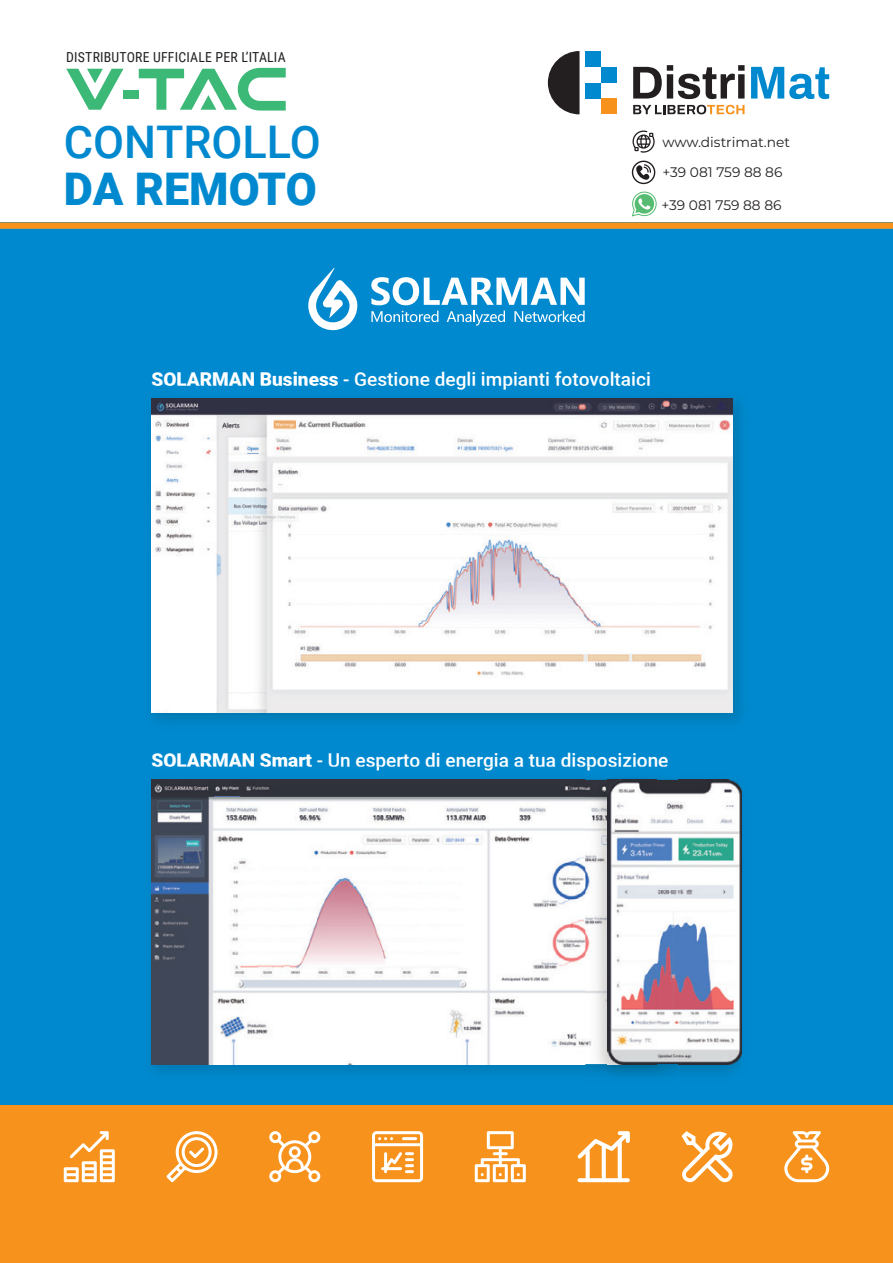
<style>
.page{position:relative;width:893px;height:1263px;background:#fff}
.page>*{position:absolute;margin:0;border:0;box-sizing:border-box;transform-origin:0 0}
.t1{font:500 45px "Roboto";color:#0089cf}
.t2{font:900 45px "Roboto";color:#0089cf}
.t3{font:500 19.05px "Roboto";color:#fff}
.t4{font:13.8px/30.3px "Montserrat";color:#231f20}
.t5{font:13.8px "Roboto Condensed";letter-spacing:.015em;color:#231f20}
.s1{font-weight:900}
</style>
<div class="page">
<div style="left:0;top:222px;width:893px;height:919px;background:#0089cf"></div>
<div style="left:0;top:1105px;width:893px;height:158px;background:#f7931d"></div>
<div style="left:0;top:222px;width:893px;height:7px;background:#f7931d"></div>
<svg style="left:548px;top:51px;width:31px;height:63px"></svg>
<div style="left:585px;top:51px;width:16px;height:16px;background:#0089cf"></div>
<div style="left:585px;top:83px;width:16px;height:16px;background:#0089cf"></div>
<div style="left:601px;top:67px;width:15px;height:16px;background:#0089cf"></div>
<div style="left:601px;top:99px;width:15px;height:15px;background:#f7931d"></div>
<svg style="left:633px;top:65px;width:112px;height:34px"></svg>
<svg style="left:751px;top:67px;width:78px;height:32px"></svg>
<svg style="left:633px;top:105px;width:111px;height:9px"></svg>
<img style="left:457px;top:386px;width:49px;height:4px">
<img style="left:151px;top:398px;width:582px;height:315px">
<img style="left:151px;top:770px;width:434px;height:303px">
<img style="left:154px;top:766px;width:158px;height:1px">
<img style="left:331px;top:766px;width:336px;height:4px">
<img style="left:151px;top:780px;width:434px;height:284px">
<img style="left:679px;top:779px;width:60px;height:295px">
<img style="left:585px;top:770px;width:94px;height:307px">
<img style="left:585px;top:768px;width:82px;height:2px">
<img style="left:608px;top:780px;width:134px;height:284px">
<svg style="left:308px;top:268px;width:50px;height:63px"></svg>
<svg style="left:371px;top:277px;width:214px;height:28px"></svg>
<svg style="left:371px;top:311px;width:67px;height:11px"></svg>
<svg style="left:447px;top:311px;width:58px;height:15px"></svg>
<svg style="left:514px;top:311px;width:71px;height:11px"></svg>
<svg style="left:784px;top:1131px;width:45px;height:51px"></svg>
<svg style="left:681px;top:1131px;width:52px;height:52px"></svg>
<svg style="left:577px;top:1131px;width:53px;height:51px"></svg>
<svg style="left:372px;top:1131px;width:51px;height:51px"></svg>
<svg style="left:167px;top:1131px;width:51px;height:51px"></svg>
<svg style="left:475px;top:1131px;width:51px;height:51px"></svg>
<svg style="left:269px;top:1131px;width:51px;height:51px"></svg>
<svg style="left:64px;top:1131px;width:51px;height:52px"></svg>
<div style="left:123px;top:90px;width:16px;height:8px;background:#3cb877"></div>
<svg style="left:66px;top:69px;width:57px;height:41px"></svg>
<svg style="left:139px;top:68px;width:147px;height:43px"></svg>
<svg style="left:632px;top:131px;width:23px;height:22px"></svg>
<svg style="left:636px;top:164px;width:15px;height:16px"></svg>
<div style="left:632px;top:161px;width:23px;height:23px;border:1px solid #231f20;border-radius:50%"></div>
<svg style="left:632px;top:192px;width:24px;height:24px"></svg>
<p class="t5" style="left:66px;top:47px;width:221px">DISTRIBUTORE UFFICIALE PER L’ITALIA</p>
<h1 class="t1" style="left:64px;top:111px;width:259px">CONTROLLO</h1>
<h1 class="t2" style="left:64px;top:157px;width:254px">DA REMOTO</h1>
<p class="t4" style="left:662px;top:126px;width:129px">www.distrimat.net +39 081 759 88 86</p>
<p class="t4" style="left:661px;top:190px;width:122px">+39 081 759 88 86</p>
<p class="t3" style="left:151px;top:366px;width:501px"><span class="s1">SOLARMAN Business</span> - Gestione degli impianti fotovoltaici</p>
<p class="t3" style="left:151px;top:746px;width:518px"><span class="s1">SOLARMAN Smart</span> - Un esperto di energia a tua disposizione</p>
</div>
